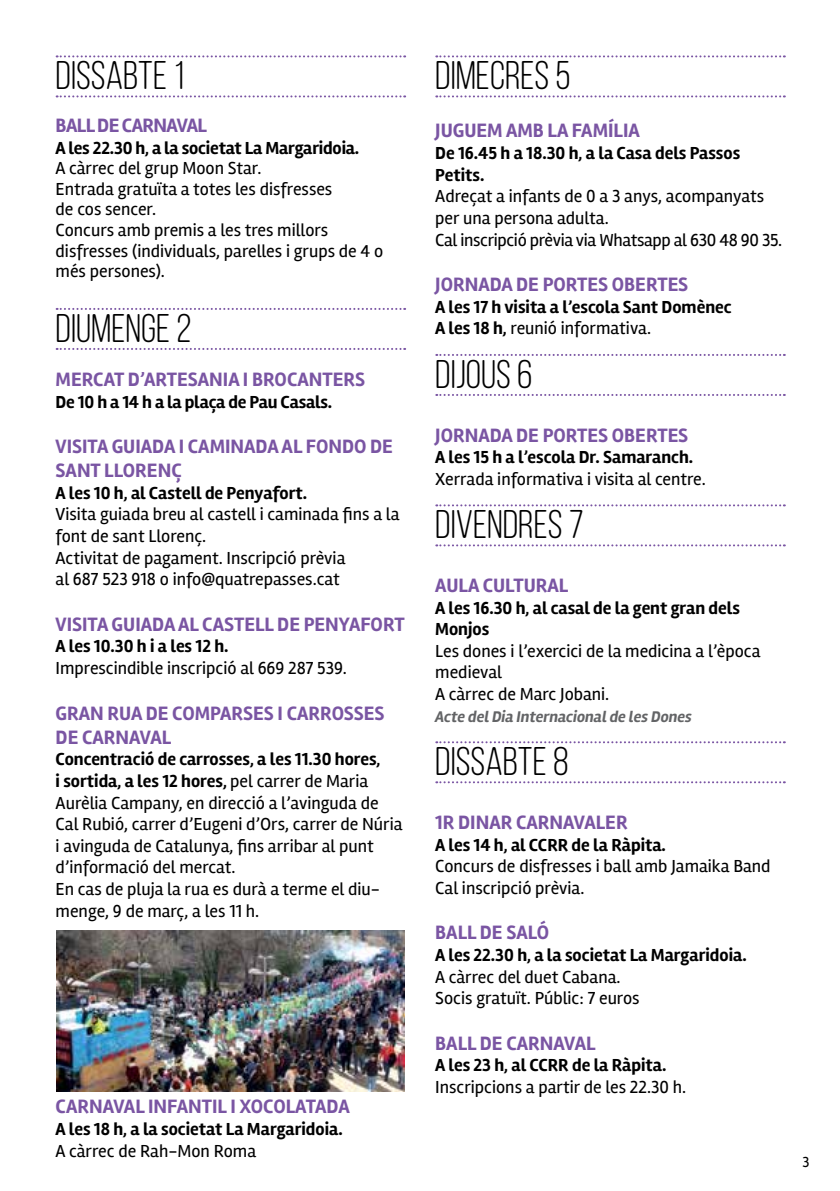
<style>
.page{position:relative;width:840px;height:1191px;background:#fff}
.page>*{position:absolute;margin:0;border:0;box-sizing:border-box;transform-origin:0 0}
.t1{font:40px "Clutch Sans";color:#000}
.t2{font:700 20px/24px "Rambla";color:#7a55a3}
.t3{font:700 20px "Rambla";letter-spacing:-.03em;color:#7a55a3}
.t4{font:18px/21.6px "Rambla";color:#000}
.t5{font:700 18px/21.6px "Rambla";color:#000}
.t6{font:italic 700 16px "Rambla";color:#636466}
.t7{font:15px "Rambla";color:#000}
.s1{font-weight:700}
.s2{font-weight:400}
</style>
<div class="page">
<svg style="left:57px;top:55px;width:348px;height:2px"></svg>
<svg style="left:57px;top:95px;width:348px;height:2px"></svg>
<svg style="left:57px;top:308px;width:348px;height:2px"></svg>
<svg style="left:57px;top:348px;width:348px;height:2px"></svg>
<svg style="left:436px;top:55px;width:348px;height:2px"></svg>
<svg style="left:436px;top:95px;width:348px;height:2px"></svg>
<svg style="left:436px;top:354px;width:348px;height:2px"></svg>
<svg style="left:436px;top:394px;width:348px;height:2px"></svg>
<svg style="left:436px;top:504px;width:348px;height:2px"></svg>
<svg style="left:436px;top:544px;width:348px;height:2px"></svg>
<svg style="left:436px;top:741px;width:348px;height:2px"></svg>
<svg style="left:436px;top:781px;width:348px;height:2px"></svg>
<img style="left:57px;top:930px;width:347px;height:161px">
<h1 class="t1" style="left:56px;top:54px;width:130px">DISSABTE 1</h1>
<p class="t3" style="left:56px;top:114px;width:153px">BALL DE CARNAVAL</p>
<p class="t5" style="left:56px;top:137px;width:305px">A les 22.30 h, a la societat La Margaridoia.</p>
<p class="t4" style="left:56px;top:158px;width:329px;line-height:20.6px">A càrrec del grup Moon Star.<br>Entrada gratuïta a totes les disfresses<br>de cos sencer.<br>Concurs amb premis a les tres millors disfresses (individuals, parelles i grups de 4 o més persones).</p>
<h1 class="t1" style="left:56px;top:307px;width:137px">DIUMENGE 2</h1>
<p class="t2" style="left:56px;top:368px;width:311px">MERCAT D’ARTESANIA I BROCANTERS</p>
<p class="t5" style="left:56px;top:391px;width:278px">De 10 h a 14 h a la plaça de Pau Casals.</p>
<p class="t2" style="left:56px;top:435px;width:338px">VISITA GUIADA I CAMINADA AL FONDO DE<br>SANT LLORENÇ</p>
<p class="t5" style="left:56px;top:482px;width:253px">A les 10 h, al Castell de Penyafort.</p>
<p class="t4" style="left:56px;top:503px;width:345px">Visita guiada breu al castell i caminada fins a la font de sant Llorenç.<br>Activitat de pagament. Inscripció prèvia<br>al 687 523 918 o info@quatrepasses.cat</p>
<p class="t2" style="left:56px;top:612px;width:350px">VISITA GUIADA AL CASTELL DE PENYAFORT</p>
<p class="t5" style="left:56px;top:636px;width:174px">A les 10.30 h i a les 12 h.</p>
<p class="t4" style="left:56px;top:657px;width:292px">Imprescindible inscripció al 669 287 539.</p>
<p class="t2" style="left:56px;top:701px;width:330px">GRAN RUA DE COMPARSES I CARROSSES<br>DE CARNAVAL</p>
<p class="t4" style="left:56px;top:748px;width:348px"><span class="s1">Concentració de carrosses, a les 11.30 hores,<br>i sortida, a les 12 hores,</span> pel carrer de Maria Aurèlia Campany, en direcció a l’avinguda de Cal Rubió, carrer d’Eugeni d’Ors, carrer de Núria i avinguda de Catalunya, fins arribar al punt d’informació del mercat.<br>En cas de pluja la rua es durà a terme el diu&shy;menge, 9 de març, a les 11 h.</p>
<p class="t2" style="left:56px;top:1095px;width:295px">CARNAVAL INFANTIL I XOCOLATADA</p>
<p class="t5" style="left:56px;top:1118px;width:288px">A les 18 h, a la societat La Margaridoia.</p>
<p class="t4" style="left:56px;top:1139px;width:202px">A càrrec de Rah-Mon Roma</p>
<h1 class="t1" style="left:435px;top:54px;width:137px">DIMECRES 5</h1>
<p class="t2" style="left:435px;top:119px;width:206px">JUGUEM AMB LA FAMÍLIA</p>
<p class="t5" style="left:435px;top:143px;width:306px">De 16.45 h a 18.30 h, a la Casa dels Passos<br>Petits.</p>
<p class="t4" style="left:435px;top:185px;width:348px">Adreçat a infants de 0 a 3 anys, acompanyats per una persona adulta.<br>Cal inscripció prèvia via Whatsapp al 630 48 90 35.</p>
<p class="t2" style="left:435px;top:273px;width:254px">JORNADA DE PORTES OBERTES</p>
<p class="t5" style="left:435px;top:296px;width:298px">A les 17 h visita a l’escola Sant Domènec<br>A les 18 h, <span class="s2">reunió informativa.</span></p>
<h1 class="t1" style="left:435px;top:353px;width:99px">DIJOUS 6</h1>
<p class="t2" style="left:435px;top:423px;width:254px">JORNADA DE PORTES OBERTES</p>
<p class="t5" style="left:435px;top:447px;width:259px">A les 15 h a l’escola Dr. Samaranch.</p>
<p class="t4" style="left:435px;top:468px;width:272px">Xerrada informativa i visita al centre.</p>
<h1 class="t1" style="left:435px;top:503px;width:150px">DIVENDRES 7</h1>
<p class="t2" style="left:435px;top:574px;width:134px">AULA CULTURAL</p>
<p class="t5" style="left:435px;top:597px;width:306px">A les 16.30 h, al casal de la gent gran dels<br>Monjos</p>
<p class="t4" style="left:435px;top:640px;width:326px">Les dones i l’exercici de la medicina a l’època medieval<br>A càrrec de Marc Jobani.</p>
<p class="t6" style="left:435px;top:707px;width:258px">Acte del Dia Internacional de les Dones</p>
<h1 class="t1" style="left:435px;top:740px;width:135px">DISSABTE 8</h1>
<p class="t2" style="left:435px;top:810px;width:194px">1R DINAR CARNAVALER</p>
<p class="t5" style="left:435px;top:834px;width:232px">A les 14 h, al CCRR de la Ràpita.</p>
<p class="t4" style="left:435px;top:855px;width:336px">Concurs de disfresses i ball amb Jamaika Band<br>Cal inscripció prèvia.</p>
<p class="t2" style="left:435px;top:921px;width:115px">BALL DE SALÓ</p>
<p class="t5" style="left:435px;top:944px;width:313px">A les 22.30 h, a la societat La Margaridoia.</p>
<p class="t4" style="left:435px;top:965px;width:206px">A càrrec del duet Cabana.<br>Socis gratuït. Públic: 7 euros</p>
<p class="t2" style="left:435px;top:1031px;width:162px">BALL DE CARNAVAL</p>
<p class="t5" style="left:435px;top:1055px;width:232px">A les 23 h, al CCRR de la Ràpita.</p>
<p class="t4" style="left:435px;top:1076px;width:252px">Inscripcions a partir de les 22.30 h.</p>
<p class="t7" style="left:802px;top:1153px;width:9px">3</p>
</div>
